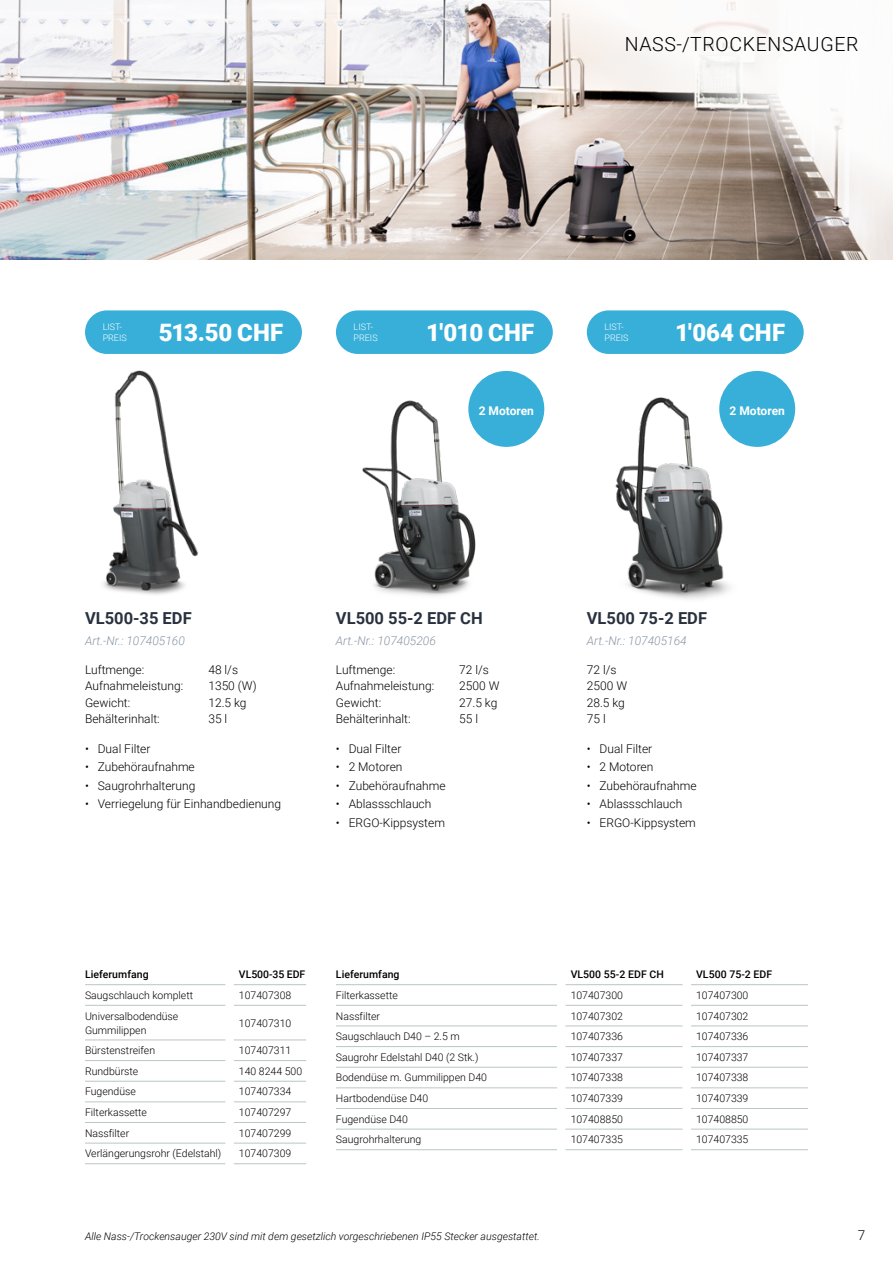
<style>
.page{position:relative;width:893px;height:1263px;background:#fff}
.page>*{position:absolute;margin:0;border:0;box-sizing:border-box;transform-origin:0 0}
.t1{font:900 24px "Roboto";letter-spacing:.005em;color:#fff}
.t2{font:300 19.5px "Roboto";letter-spacing:.035em;color:#000}
.t3{font:700 16.5px "Roboto";color:#29313f}
.t4{font:300 13.5px "Roboto";color:#000}
.t5{font:300 12px/16.5px "Roboto";color:#000}
.t6{font:italic 300 12px "Roboto";color:#8796a3}
.t7{font:700 12px "Roboto";color:#fff}
.t8{font:300 10.5px/14px "Roboto";color:#000}
.t9{font:italic 300 10.5px "Roboto";color:#000}
.t10{font:500 10.5px "Roboto";letter-spacing:.005em;color:#000}
.t11{font:300 9px/10.9px "Roboto";color:#fff}
</style>
<div class="page">
<img style="left:0;top:0;width:893px;height:259px">
<img style="left:362px;top:400px;width:138px;height:196px">
<img style="left:85px;top:338px;width:113px;height:257px">
<img style="left:615px;top:371px;width:136px;height:228px">
<div style="left:85px;top:310px;width:217px;height:44px;background:#37afd9;border-radius:22px"></div>
<div style="left:336px;top:310px;width:217px;height:44px;background:#37afd9;border-radius:22px"></div>
<div style="left:587px;top:310px;width:217px;height:44px;background:#37afd9;border-radius:22px"></div>
<div style="left:468px;top:371px;width:76px;height:76px;background:#37afd9;border-radius:50%"></div>
<div style="left:719px;top:371px;width:76px;height:76px;background:#37afd9;border-radius:50%"></div>
<hr style="left:85px;top:984px;width:140px;height:1px;background:#bac6c7">
<hr style="left:234px;top:984px;width:72px;height:1px;background:#bac6c7">
<hr style="left:85px;top:1005px;width:140px;height:1px;background:#bac6c7">
<hr style="left:234px;top:1005px;width:72px;height:1px;background:#bac6c7">
<hr style="left:85px;top:1040px;width:140px;height:1px;background:#bac6c7">
<hr style="left:234px;top:1040px;width:72px;height:1px;background:#bac6c7">
<hr style="left:85px;top:1060px;width:140px;height:1px;background:#bac6c7">
<hr style="left:234px;top:1060px;width:72px;height:1px;background:#bac6c7">
<hr style="left:85px;top:1081px;width:140px;height:1px;background:#bac6c7">
<hr style="left:234px;top:1081px;width:72px;height:1px;background:#bac6c7">
<hr style="left:85px;top:1101px;width:140px;height:1px;background:#bac6c7">
<hr style="left:234px;top:1101px;width:72px;height:1px;background:#bac6c7">
<hr style="left:85px;top:1122px;width:140px;height:1px;background:#bac6c7">
<hr style="left:85px;top:1143px;width:140px;height:1px;background:#bac6c7">
<hr style="left:85px;top:1163px;width:140px;height:1px;background:#bac6c7">
<hr style="left:234px;top:1122px;width:72px;height:1px;background:#bac6c7">
<hr style="left:234px;top:1143px;width:72px;height:1px;background:#bac6c7">
<hr style="left:234px;top:1163px;width:72px;height:1px;background:#bac6c7">
<hr style="left:336px;top:984px;width:221px;height:1px;background:#bac6c7">
<hr style="left:566px;top:984px;width:116px;height:1px;background:#bac6c7">
<hr style="left:336px;top:1005px;width:221px;height:1px;background:#bac6c7">
<hr style="left:566px;top:1005px;width:116px;height:1px;background:#bac6c7">
<hr style="left:691px;top:1005px;width:117px;height:1px;background:#bac6c7">
<hr style="left:336px;top:1026px;width:221px;height:1px;background:#bac6c7">
<hr style="left:566px;top:1026px;width:116px;height:1px;background:#bac6c7">
<hr style="left:691px;top:1026px;width:117px;height:1px;background:#bac6c7">
<hr style="left:336px;top:1046px;width:221px;height:1px;background:#bac6c7">
<hr style="left:566px;top:1046px;width:116px;height:1px;background:#bac6c7">
<hr style="left:691px;top:1046px;width:117px;height:1px;background:#bac6c7">
<hr style="left:336px;top:1067px;width:221px;height:1px;background:#bac6c7">
<hr style="left:566px;top:1067px;width:116px;height:1px;background:#bac6c7">
<hr style="left:691px;top:1067px;width:117px;height:1px;background:#bac6c7">
<hr style="left:691px;top:984px;width:117px;height:1px;background:#bac6c7">
<hr style="left:336px;top:1087px;width:221px;height:1px;background:#bac6c7">
<hr style="left:566px;top:1087px;width:116px;height:1px;background:#bac6c7">
<hr style="left:691px;top:1087px;width:117px;height:1px;background:#bac6c7">
<hr style="left:336px;top:1108px;width:221px;height:1px;background:#bac6c7">
<hr style="left:336px;top:1129px;width:221px;height:1px;background:#bac6c7">
<hr style="left:336px;top:1149px;width:221px;height:1px;background:#bac6c7">
<hr style="left:566px;top:1108px;width:116px;height:1px;background:#bac6c7">
<hr style="left:691px;top:1108px;width:117px;height:1px;background:#bac6c7">
<hr style="left:566px;top:1129px;width:116px;height:1px;background:#bac6c7">
<hr style="left:691px;top:1129px;width:117px;height:1px;background:#bac6c7">
<hr style="left:566px;top:1149px;width:116px;height:1px;background:#bac6c7">
<hr style="left:691px;top:1149px;width:117px;height:1px;background:#bac6c7">
<h2 class="t2" style="left:625px;top:30px;width:235px">NASS-/TROCKENSAUGER</h2>
<p class="t11" style="left:103px;top:321px;width:26px">LIST-<br>PREIS</p>
<h1 class="t1" style="left:159px;top:316px;width:126px">513.50 CHF</h1>
<p class="t11" style="left:354px;top:321px;width:26px">LIST-<br>PREIS</p>
<h1 class="t1" style="left:426px;top:316px;width:110px">1'010 CHF</h1>
<p class="t11" style="left:604px;top:321px;width:26px">LIST-<br>PREIS</p>
<h1 class="t1" style="left:675px;top:316px;width:112px">1'064 CHF</h1>
<p class="t7" style="left:479px;top:402px;width:57px">2 Motoren</p>
<p class="t7" style="left:730px;top:402px;width:57px">2 Motoren</p>
<h3 class="t3" style="left:85px;top:606px;width:108px">VL500-35 EDF</h3>
<p class="t6" style="left:85px;top:632px;width:101px">Art.-Nr.: 107405160</p>
<p class="t5" style="left:85px;top:661px;width:61px">Luftmenge:</p>
<p class="t5" style="left:208px;top:661px;width:31px">48 l/s</p>
<p class="t5" style="left:85px;top:677px;width:100px">Aufnahmeleistung:</p>
<p class="t5" style="left:208px;top:677px;width:50px">1350 (W)</p>
<p class="t5" style="left:85px;top:694px;width:47px">Gewicht:</p>
<p class="t5" style="left:208px;top:694px;width:40px">12.5 kg</p>
<p class="t5" style="left:85px;top:710px;width:76px">Behälterinhalt:</p>
<p class="t5" style="left:208px;top:710px;width:20px">35 l</p>
<p class="t5" style="left:85px;top:740px;width:67px">• Dual Filter</p>
<p class="t5" style="left:85px;top:758px;width:111px">• Zubehöraufnahme</p>
<p class="t5" style="left:85px;top:777px;width:112px">• Saugrohrhalterung</p>
<p class="t5" style="left:85px;top:795px;width:198px">• Verriegelung für Einhandbedienung</p>
<h3 class="t3" style="left:336px;top:606px;width:148px">VL500 55-2 EDF CH</h3>
<p class="t6" style="left:336px;top:632px;width:101px">Art.-Nr.: 107405206</p>
<p class="t5" style="left:336px;top:661px;width:61px">Luftmenge:</p>
<p class="t5" style="left:459px;top:661px;width:31px">72 l/s</p>
<p class="t5" style="left:336px;top:677px;width:100px">Aufnahmeleistung:</p>
<p class="t5" style="left:459px;top:677px;width:42px">2500 W</p>
<p class="t5" style="left:336px;top:694px;width:47px">Gewicht:</p>
<p class="t5" style="left:459px;top:694px;width:40px">27. 5 kg</p>
<p class="t5" style="left:336px;top:710px;width:76px">Behälterinhalt:</p>
<p class="t5" style="left:459px;top:710px;width:20px">55 l</p>
<p class="t5" style="left:336px;top:740px;width:67px">• Dual Filter</p>
<p class="t5" style="left:336px;top:758px;width:68px">• 2 Motoren</p>
<p class="t5" style="left:336px;top:777px;width:111px">• Zubehöraufnahme</p>
<p class="t5" style="left:336px;top:795px;width:97px">• Ablassschlauch</p>
<p class="t5" style="left:336px;top:814px;width:111px">• ERGO-Kippsystem</p>
<h3 class="t3" style="left:587px;top:606px;width:122px">VL500 75-2 EDF</h3>
<p class="t6" style="left:587px;top:632px;width:101px">Art.-Nr.: 107405164</p>
<p class="t5" style="left:587px;top:661px;width:42px">72 l/s<br>2500 W</p>
<p class="t5" style="left:587px;top:694px;width:40px">28. 5 kg<br>75 l</p>
<p class="t5" style="left:587px;top:740px;width:67px">• Dual Filter</p>
<p class="t5" style="left:587px;top:758px;width:68px">• 2 Motoren</p>
<p class="t5" style="left:587px;top:777px;width:111px">• Zubehöraufnahme</p>
<p class="t5" style="left:587px;top:795px;width:97px">• Ablassschlauch</p>
<p class="t5" style="left:587px;top:814px;width:111px">• ERGO-Kippsystem</p>
<p class="t10" style="left:85px;top:967px;width:65px">Lieferumfang</p>
<p class="t10" style="left:239px;top:967px;width:68px">VL500-35 EDF</p>
<p class="t8" style="left:85px;top:988px;width:110px">Saugschlauch komplett</p>
<p class="t8" style="left:239px;top:988px;width:54px">107407308</p>
<p class="t8" style="left:85px;top:1008px;width:95px">Universalbodendüse<br>Gummilippen</p>
<p class="t8" style="left:239px;top:1015px;width:54px">107407310</p>
<p class="t8" style="left:85px;top:1043px;width:72px">Bürstenstreifen</p>
<p class="t8" style="left:239px;top:1043px;width:54px">107407311</p>
<p class="t8" style="left:85px;top:1064px;width:55px">Rundbürste</p>
<p class="t8" style="left:239px;top:1064px;width:65px">140 8244 500</p>
<p class="t8" style="left:85px;top:1084px;width:52px">Fugendüse</p>
<p class="t8" style="left:239px;top:1084px;width:54px">107407334</p>
<p class="t8" style="left:85px;top:1105px;width:63px">Filterkassette</p>
<p class="t8" style="left:239px;top:1105px;width:54px">107407297</p>
<p class="t8" style="left:85px;top:1126px;width:46px">Nassfilter</p>
<p class="t8" style="left:239px;top:1126px;width:54px">107407299</p>
<p class="t8" style="left:85px;top:1146px;width:138px">Verlängerungsrohr (Edelstahl)</p>
<p class="t8" style="left:239px;top:1146px;width:54px">107407309</p>
<p class="t10" style="left:336px;top:967px;width:65px">Lieferumfang</p>
<p class="t10" style="left:571px;top:967px;width:95px">VL500 55-2 EDF CH</p>
<p class="t10" style="left:696px;top:967px;width:78px">VL500 75-2 EDF</p>
<p class="t8" style="left:336px;top:988px;width:63px">Filterkassette</p>
<p class="t8" style="left:571px;top:988px;width:54px">107407300</p>
<p class="t8" style="left:696px;top:988px;width:54px">107407300</p>
<p class="t8" style="left:336px;top:1008px;width:46px">Nassfilter</p>
<p class="t8" style="left:571px;top:1008px;width:54px">107407302</p>
<p class="t8" style="left:696px;top:1008px;width:54px">107407302</p>
<p class="t8" style="left:336px;top:1029px;width:125px">Saugschlauch D40 – 2. 5 m</p>
<p class="t8" style="left:571px;top:1029px;width:54px">107407336</p>
<p class="t8" style="left:696px;top:1029px;width:54px">107407336</p>
<p class="t8" style="left:336px;top:1050px;width:144px">Saugrohr Edelstahl D40 (2 Stk.)</p>
<p class="t8" style="left:571px;top:1050px;width:54px">107407337</p>
<p class="t8" style="left:696px;top:1050px;width:54px">107407337</p>
<p class="t8" style="left:336px;top:1070px;width:153px">Bodendüse m. Gummilippen D40</p>
<p class="t8" style="left:571px;top:1070px;width:54px">107407338</p>
<p class="t8" style="left:696px;top:1070px;width:54px">107407338</p>
<p class="t8" style="left:336px;top:1091px;width:94px">Hartbodendüse D40</p>
<p class="t8" style="left:571px;top:1091px;width:54px">107407339</p>
<p class="t8" style="left:696px;top:1091px;width:54px">107407339</p>
<p class="t8" style="left:336px;top:1112px;width:73px">Fugendüse D40</p>
<p class="t8" style="left:571px;top:1112px;width:54px">107408850</p>
<p class="t8" style="left:696px;top:1112px;width:54px">107408850</p>
<p class="t8" style="left:336px;top:1132px;width:87px">Saugrohrhalterung</p>
<p class="t8" style="left:571px;top:1132px;width:54px">107407335</p>
<p class="t8" style="left:696px;top:1132px;width:54px">107407335</p>
<p class="t9" style="left:85px;top:1228px;width:456px">Alle Nass-/Trockensauger 230V sind mit dem gesetzlich vorgeschriebenen IP55 Stecker ausgestattet.</p>
<p class="t4" style="left:858px;top:1225px;width:9px">7</p>
</div>
